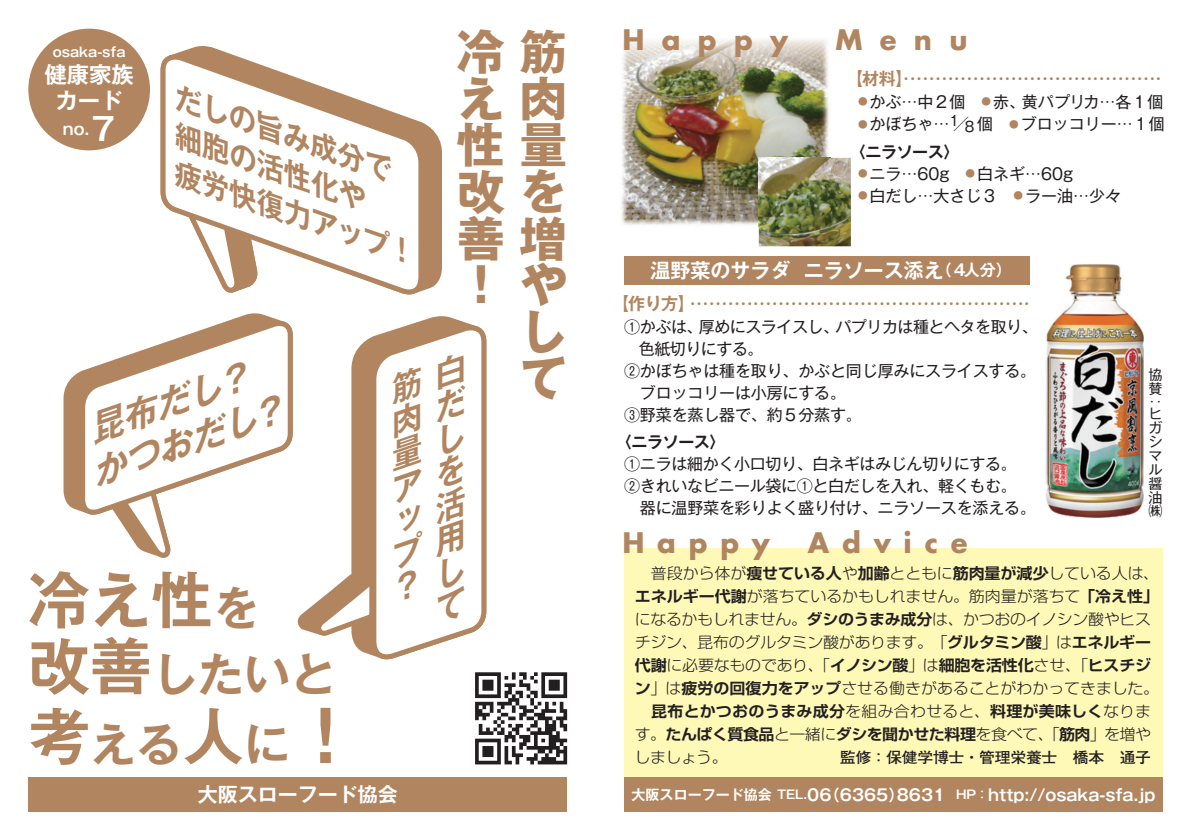
<style>
.page{position:relative;width:1191px;height:840px;background:#fff}
.page>*{position:absolute;margin:0;border:0;box-sizing:border-box;transform-origin:0 0}
.t1{font:700 70px "Gothic MB101 Pro De";color:#b1855f}
.t2{font:700 61.6px "Gothic MB101 Pro De";color:#b1855f}
.t3{font:700 47.8px/46.4px "Gothic MB101 Pro";color:#b1855f;text-align:right}
.t4{font:700 46.2px "Gothic MB101 Pro De";color:#b1855f}
.t5{font:italic 700 35px/42px "Gothic MB101 Pro De";color:#b1855f}
.t6{font:italic 700 29px "Gothic MB101 Pro De";color:#b1855f}
.t7{font:700 27.6px "Futura Std";letter-spacing:.465em;color:#b1855f}
.t8{font:700 22.4px/26px "Gothic MB101 Pro De";color:#fff;text-align:center}
.t9{font:700 20px "Gothic MB101 Pro De";color:#fff}
.t10{font:700 17px "Gothic MB101 Pro De";color:#b1855f}
.t11{font:16px/22px "Gothic MB101 Pro";letter-spacing:-.01em;color:#231f20}
.t12{font:700 16px "Gothic MB101 Pro De";color:#fff}
.t13{font:16px "Gothic MB101 Pro";letter-spacing:-.03em;color:#231f20}
.t14{font:700 16px "Gothic MB101 Pro De";letter-spacing:-.025em;color:#231f20}
.t15{font:700 15.8px "Gothic MB101 Pro De";color:#fff}
.t16{font:300 15.2px/23px "Shin Go Pro";letter-spacing:-.015em;color:#231f20;scale:1.05 1}
.t17{font:700 15.2px/23px "Shin Go Pro De";letter-spacing:-.015em;color:#231f20;text-align:right;scale:1.05 1}
.t18{font:700 15px "Futo Go B101 Pro";letter-spacing:-.02em;color:#231f20;scale:1.05 1}
.t19{font:700 14px "Gothic MB101 Pro De";color:#b1855f}
.t20{font:14px/13.8px "Gothic MB101 Pro";color:#231f20;text-align:justify}
.t21{font:700 14px "Gothic MB101 Pro De";color:#fff}
.t22{font:700 13.2px "Gothic MB101 Pro De";color:#fff}
.t23{font:700 12px "Gothic MB101 Pro De";color:#fff}
.t24{font:9.6px "Gothic MB101 Pro";color:#b1855f}
.s1{font-size:31.6px}
.s2{font-size:46.2px}
.s3{font-size:61.6px}
.s4{font-size:17px}
.s5{font-family:"Shin Go Pro De";font-weight:700}
.s6{font-family:"Shin Go Pro";font-weight:300}
.s7{font-size:12px}
</style>
<div class="page">
<img style="left:621px;top:38px;width:209px;height:188px">
<div style="left:624px;top:547px;width:538px;height:262px;background:#fff9b8"></div>
<div style="left:28px;top:777px;width:539px;height:34px;background:#b1855f"></div>
<div style="left:624px;top:777px;width:538px;height:34px;background:#b1855f"></div>
<div style="left:28px;top:29px;width:122px;height:121px;background:#b1855f;border-radius:50%"></div>
<div style="left:624px;top:256px;width:405px;height:28px;background:#b1855f"></div>
<svg style="left:63px;top:314px;width:207px;height:196px"></svg>
<svg style="left:117px;top:517px;width:54px;height:41px"></svg>
<svg style="left:78px;top:317px;width:212px;height:200px"></svg>
<svg style="left:475px;top:672px;width:92px;height:92px"></svg>
<svg style="left:415px;top:322px;width:72px;height:300px"></svg>
<img style="left:1045px;top:264px;width:99px;height:253px">
<img style="left:759px;top:158px;width:92px;height:88px">
<svg style="left:183px;top:47px;width:259px;height:243px"></svg>
<svg style="left:160px;top:51px;width:266px;height:244px"></svg>
<svg style="left:290px;top:323px;width:194px;height:337px"></svg>
<p class="t22" style="left:53px;top:41px;width:74px">osaka-sfa</p>
<h3 class="t8" style="left:44px;top:58px;width:91px">健康家族カード</h3>
<p class="t15" style="left:63px;top:115px;width:54px">no.<span class="s1">7</span></p>
<h3 class="t6" style="left:186px;top:74px;width:231px;rotate:19deg">だしの旨み成分で</h3>
<h3 class="t6" style="left:186px;top:112px;width:203px;rotate:19deg">細胞の活性化や</h3>
<h3 class="t6" style="left:186px;top:150px;width:256px;rotate:19deg">疲労快復力アップ!</h3>
<h3 class="t5" style="left:227px;top:355px;width:37px;text-indent:-156px;rotate:-19deg">昆布だし? ?</h3>
<h3 class="t5" style="left:83px;top:450px;width:175px;rotate:-19deg">かつおだし</h3>
<h2 class="t2" style="left:28px;top:548px;width:233px">冷え性<span class="s2">を</span></h2>
<h3 class="t4" style="left:28px;top:635px;width:310px"><span class="s3">改善</span>したいと</h3>
<h1 class="t1" style="left:290px;top:677px;width:71px">!</h1>
<h3 class="t4" style="left:28px;top:705px;width:264px"><span class="s3">考</span>える<span class="s3">人</span>に</h3>
<p class="t9" style="left:198px;top:777px;width:202px">大阪スローフード協会</p>
<h3 class="t3" style="left:457px;top:23px;width:110px">冷筋え肉性量改を善増や<br>し<br>て</h3>
<h3 class="t3" style="left:457px;top:255px;width:29px">!</h3>
<h3 class="t7" style="left:622px;top:21px;width:167px">Happy</h3>
<h3 class="t7" style="left:835px;top:21px;width:134px">Menu</h3>
<p class="t10" style="left:846px;top:64px;width:51px">【材料</p>
<p class="t19" style="left:895px;top:67px;width:271px">・・・・・・・・・・・・・・・・・・・・・・・・・・・・・・・・・・・・・・・・・<span class="s4">【</span></p>
<p class="t11" style="left:1022px;top:89px;width:143px">黄パプリカ…各１個</p>
<p class="t11" style="left:869px;top:89px;width:157px">かぶ…中２個　<sup>●</sup> 赤、</p>
<p class="t24" style="left:858px;top:94px;width:11px">●</p>
<p class="t20" style="left:949px;top:112px;width:11px">1</p>
<p class="t11" style="left:869px;top:111px;width:297px">かぼちゃ... ／<sub>8</sub> 個　<sup>●</sup> ブロッコリー…１個</p>
<p class="t24" style="left:858px;top:116px;width:11px">●</p>
<p class="t14" style="left:850px;top:138px;width:111px">〈ニラソース〈</p>
<p class="t11" style="left:869px;top:160px;width:205px">ニラ…60g　<sup>●</sup> 白ネギ…60g</p>
<p class="t24" style="left:858px;top:165px;width:11px">●</p>
<p class="t11" style="left:869px;top:182px;width:253px">白だし…大さじ３　<sup>●</sup> ラー油…少々</p>
<p class="t24" style="left:858px;top:187px;width:11px">●</p>
<p class="t9" style="left:650px;top:253px;width:141px">温野菜のサラダ</p>
<p class="t9" style="left:804px;top:253px;width:141px">ニラソース添え</p>
<p class="t12" style="left:936px;top:257px;width:33px">（４</p>
<p class="t12" style="left:964px;top:257px;width:49px">人分(</p>
<p class="t10" style="left:612px;top:289px;width:67px">【作り方</p>
<p class="t19" style="left:678px;top:292px;width:357px">・・・・・・・・・・・・・・・・・・・・・・・・・・・・・・・・・・・・・・・・・・・・・・・・・・・・・・<span class="s4">【</span></p>
<p class="t13" style="left:835px;top:314px;width:204px">パプリカは種とヘタを取り、</p>
<p class="t11" style="left:624px;top:314px;width:413px">①かぶは、<br>　色紙切りにする。<br>②かぼちゃは種を取り、かぶと同じ厚みにスライスする。　ブロッコリーは小房にする。<br>③野菜を蒸し器で、約５分蒸す。</p>
<p class="t14" style="left:616px;top:428px;width:111px">〈ニラソース〈</p>
<p class="t11" style="left:624px;top:450px;width:413px">①ニラは細かく小口切り、白ネギはみじん切りにする。<br>②きれいなビニール袋に①と白だしを入れ、軽くもむ。　器に温野菜を彩りよく盛り付け、ニラソースを添える。</p>
<p class="t13" style="left:699px;top:314px;width:142px">厚めにスライスし、</p>
<h3 class="t7" style="left:622px;top:524px;width:149px">Happy</h3>
<h3 class="t7" style="left:808px;top:524px;width:161px">Advice</h3>
<p class="t20" style="left:1148px;top:366px;width:15px">協賛</p>
<p class="t20" style="left:1148px;top:392px;width:13px">：</p>
<p class="t20" style="left:1148px;top:405px;width:15px">ヒガシマル醤油㈱</p>
<p class="t16" style="left:634px;top:559px;width:501px">　普段から体が<span class="s5">痩せている人</span>や<span class="s5">加齢</span>とともに<span class="s5">筋肉量が減少</span>している人は、<span class="s5">エネルギー代謝</span>が落ちているかもしれません。筋肉量が落ちて<span class="s5">「冷え性「</span>になるかもしれません。<span class="s5">ダシのうまみ成分</span>は、かつおのイノシン酸やヒスチジン、昆布のグルタミン酸があります。 「<span class="s5">グルタミン酸</span>」は<span class="s5">エネルギー</span></p>
<p class="t17" style="left:635px;top:651px;width:493px">代謝<span class="s6">に必要なものであり、「</span>イノシン酸<span class="s6">」は</span>細胞を活性化<span class="s6">させ、「</span>ヒスチジ</p>
<p class="t16" style="left:635px;top:674px;width:501px"><span class="s5">ン</span>」は<span class="s5">疲労の回復力をアップ</span>させる働きがあることがわかってきました。</p>
<p class="t17" style="left:635px;top:697px;width:493px">昆布とかつおのうまみ成分<span class="s6">を組み合わせると、</span>料理が美味しく<span class="s6">なります。</span>たんぱく質食品<span class="s6">と一緒に</span>ダシを聞かせた料理<span class="s6">を食べて、「</span>筋肉<span class="s6">」を増や</span></p>
<p class="t18" style="left:840px;top:745px;width:298px">監修：保健学博士・管理栄養士　橋本　通子</p>
<p class="t16" style="left:634px;top:743px;width:90px">しましょう。</p>
<p class="t12" style="left:824px;top:780px;width:82px">（6365）</p>
<p class="t12" style="left:803px;top:780px;width:30px"><span class="s7">.</span>06</p>
<p class="t12" style="left:896px;top:780px;width:50px">8631</p>
<p class="t21" style="left:631px;top:782px;width:141px">大阪スローフード協会</p>
<p class="t23" style="left:777px;top:784px;width:28px">TEL</p>
<p class="t12" style="left:988px;top:780px;width:169px">http://osaka-sfa.jp</p>
<p class="t23" style="left:956px;top:784px;width:34px">HP‥</p>
</div>
